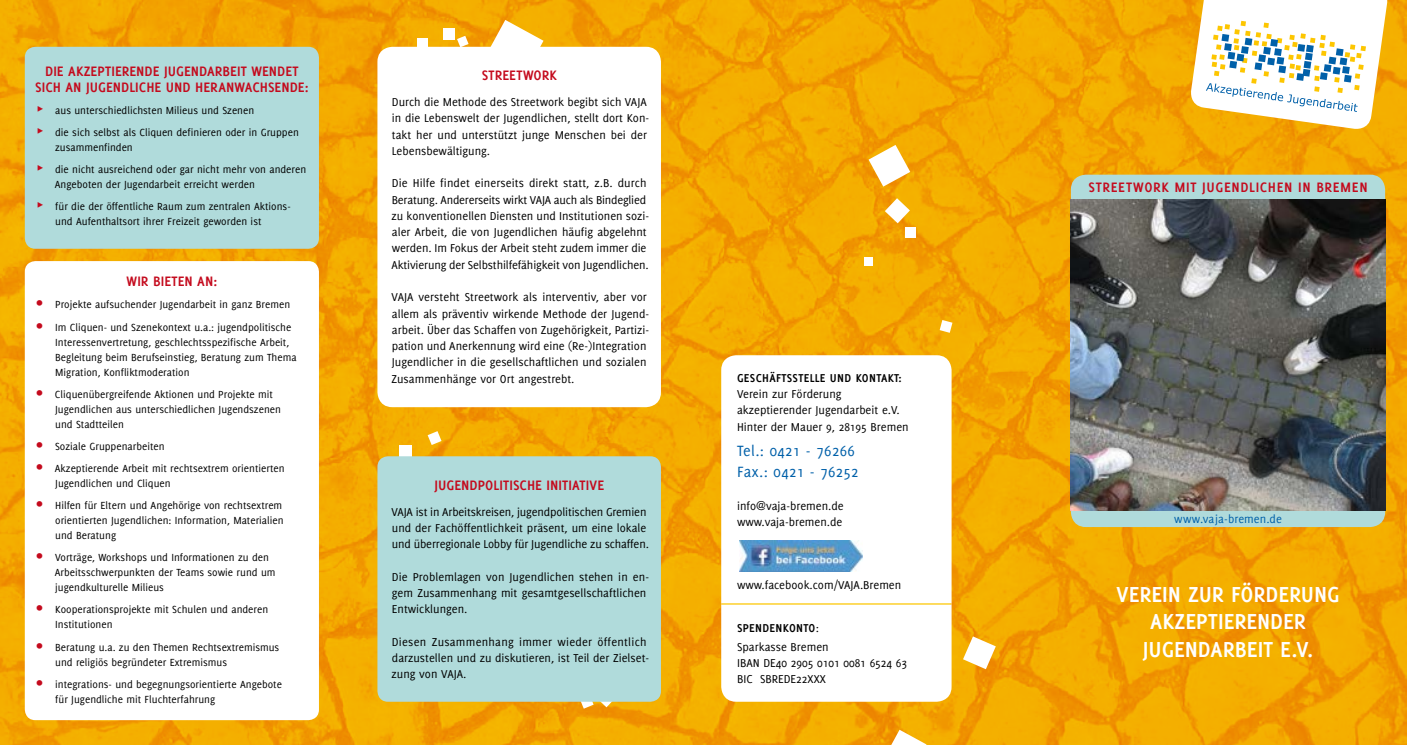
<style>
.page{position:relative;width:1407px;height:745px;background:#fff}
.page>*{position:absolute;margin:0;border:0;box-sizing:border-box;transform-origin:0 0}
.t1{font:700 23.75px/27.5px "Delicious";color:#fff;text-align:center}
.t2{font:16.25px/21.2px "Delicious";letter-spacing:.025em;color:#0060a9}
.t3{font:700 15px/16.2px "Delicious";letter-spacing:.005em;color:#c40a1d;text-align:center}
.t4{font:700 15px "Delicious";letter-spacing:.04em;color:#c40a1d}
.t5{font:12.5px/16.2px "Delicious";color:#000}
.t6{font:700 12.5px "Delicious";letter-spacing:.025em;color:#000}
.t7{font:12.5px "Delicious";letter-spacing:.005em;color:#0060a9}
.t8{font:11.25px/15px "Delicious";color:#000}
.s1{font-size:16.25px;color:#c40a1d}
.s2{font-weight:700}
</style>
<div class="page">
<img style="left:0;top:0;width:1407px;height:744px">
<svg style="left:1189px;top:0;width:200px;height:131px"></svg>
<div style="left:1071px;top:174px;width:314px;height:352px;background:#b0dbdb;border-radius:15px"></div>
<img style="left:1071px;top:199px;width:314px;height:311px">
<svg style="left:580px;top:701px;width:39px;height:7px"></svg>
<div style="left:399px;top:445px;width:13px;height:13px;background:#fff"></div>
<div style="left:417px;top:38px;width:11px;height:11px;background:#fff"></div>
<svg style="left:488px;top:20px;width:55px;height:27px"></svg>
<svg style="left:428px;top:431px;width:13px;height:13px"></svg>
<div style="left:443px;top:28px;width:12px;height:11px;background:#fff"></div>
<svg style="left:457px;top:36px;width:11px;height:11px"></svg>
<div style="left:377px;top:47px;width:284px;height:360px;background:#fff;border-radius:15px"></div>
<div style="left:377px;top:456px;width:284px;height:245px;background:#b0dbdb;border-radius:11px"></div>
<div style="left:25px;top:261px;width:294px;height:458px;background:#fff;border-radius:11px"></div>
<div style="left:25px;top:47px;width:294px;height:201px;background:#b0dbdb;border-radius:11px"></div>
<svg style="left:939px;top:320px;width:13px;height:12px"></svg>
<svg style="left:963px;top:636px;width:33px;height:32px"></svg>
<svg style="left:891px;top:729px;width:35px;height:15px"></svg>
<svg style="left:885px;top:198px;width:25px;height:25px"></svg>
<div style="left:905px;top:227px;width:10px;height:10px;background:#fff"></div>
<div style="left:864px;top:257px;width:9px;height:8px;background:#fff"></div>
<svg style="left:868px;top:145px;width:42px;height:41px"></svg>
<div style="left:721px;top:355px;width:230px;height:346px;background:#fff;border-radius:15px"></div>
<hr style="left:721px;top:603px;width:230px;height:1px;background:#fdc600">
<img style="left:740px;top:540px;width:122px;height:30px">
<p class="t3" style="left:35px;top:63px;width:275px">DIE AKZEPTIERENDE JUGENDARBEIT WENDET<br>SICH AN JUGENDLICHE UND HERANWACHSENDE:</p>
<p class="t8" style="left:37px;top:99px;width:264px;line-height:22.1px"><span class="s1">π</span> aus unterschiedlichsten Milieus und Szenen<br><span class="s1">π</span> die sich selbst als Cliquen definieren oder in Gruppen</p>
<p class="t8" style="left:37px;top:136px;width:271px;line-height:22.1px;text-indent:18px">zusammenfinden<br><span class="s1">π</span> die nicht ausreichend oder gar nicht mehr von anderen</p>
<p class="t8" style="left:37px;top:173px;width:256px;line-height:22.1px;text-indent:18px">Angeboten der Jugendarbeit erreicht werden<br><span class="s1">π</span> für die der öffentliche Raum zum zentralen Aktions-</p>
<p class="t8" style="left:55px;top:214px;width:208px">und Aufenthaltsort ihrer Freizeit geworden ist</p>
<p class="t3" style="left:126px;top:273px;width:92px">WIR BIETEN AN:</p>
<p class="t8" style="left:36px;top:297px;width:255px"><span class="s1">•</span> Projekte aufsuchender Jugendarbeit in ganz Bremen</p>
<p class="t8" style="left:55px;top:319px;width:243px;text-indent:-19px"><span class="s1">•</span> Im Cliquen- und Szenekontext u.a.: jugendpolitische Interessenvertretung, geschlechtsspezifische Arbeit, Begleitung beim Berufseinstieg, Beratung zum Thema Migration, Konfliktmoderation</p>
<p class="t8" style="left:55px;top:386px;width:227px;text-indent:-19px"><span class="s1">•</span> Cliquenübergreifende Aktionen und Projekte mit<br>Jugendlichen aus unterschiedlichen Jugendszenen und Stadtteilen</p>
<p class="t8" style="left:36px;top:438px;width:130px"><span class="s1">•</span> Soziale Gruppenarbeiten</p>
<p class="t8" style="left:55px;top:460px;width:231px;text-indent:-19px"><span class="s1">•</span> Akzeptierende Arbeit mit rechtsextrem orientierten<br>Jugendlichen und Cliquen</p>
<p class="t8" style="left:55px;top:497px;width:230px;text-indent:-19px"><span class="s1">•</span> Hilfen für Eltern und Angehörige von rechtsextrem orientierten Jugendlichen: Information, Materialien und Beratung</p>
<p class="t8" style="left:55px;top:549px;width:222px;text-indent:-19px"><span class="s1">•</span> Vorträge, Workshops und Informationen zu den<br>Arbeitsschwerpunkten der Teams sowie rund um jugendkulturelle Milieus</p>
<p class="t8" style="left:55px;top:601px;width:214px;text-indent:-19px"><span class="s1">•</span> Kooperationsprojekte mit Schulen und anderen<br>Institutionen</p>
<p class="t8" style="left:55px;top:638px;width:226px;text-indent:-19px"><span class="s1">•</span> Beratung u.a. zu den Themen Rechtsextremismus und religiös begründeter Extremismus</p>
<p class="t8" style="left:55px;top:676px;width:228px;text-indent:-19px"><span class="s1">•</span> integrations- und begegnungsorientierte Angebote für Jugendliche mit Fluchterfahrung</p>
<p class="t3" style="left:482px;top:67px;width:76px">STREETWORK</p>
<p class="t5" style="left:392px;top:94px;width:259px">Durch die Methode des Streetwork begibt sich VAJA in die Lebenswelt der Jugendlichen, stellt dort Kon&shy;takt her und unterstützt junge Menschen bei der Lebensbewältigung.</p>
<p class="t5" style="left:391px;top:175px;width:259px">Die Hilfe findet einerseits direkt statt, z.B. durch Beratung. Andererseits wirkt VAJA auch als Bindeglied zu konventionellen Diensten und Institutionen sozi&shy;aler Arbeit, die von Jugendlichen häufig abgelehnt werden. Im Fokus der Arbeit steht zudem immer die Aktivierung der Selbsthilfefähigkeit von Jugendlichen.</p>
<p class="t5" style="left:391px;top:289px;width:259px">VAJA versteht Streetwork als interventiv, aber vor allem als präventiv wirkende Methode der Jugend&shy;arbeit. Über das Schaffen von Zugehörigkeit, Partizi&shy;pation und Anerkennung wird eine (Re-)Integration Jugendlicher in die gesellschaftlichen und sozialen Zusammenhänge vor Ort angestrebt.</p>
<p class="t3" style="left:434px;top:476px;width:171px">JUGENDPOLITISCHE INITIATIVE</p>
<p class="t5" style="left:392px;top:503px;width:259px">VAJA ist in Arbeitskreisen, jugendpolitischen Gremien und der Fachöffentlichkeit präsent, um eine lokale und überregionale Lobby für Jugendliche zu schaffen.</p>
<p class="t5" style="left:392px;top:568px;width:259px">Die Problemlagen von Jugendlichen stehen in en&shy;gem Zusammenhang mit gesamtgesellschaftlichen<br>Entwicklungen.</p>
<p class="t5" style="left:391px;top:633px;width:259px">Diesen Zusammenhang immer wieder öffentlich darzustellen und zu diskutieren, ist Teil der Zielset&shy;zung von VAJA.</p>
<p class="t6" style="left:737px;top:370px;width:166px">GESCHÄFTSSTELLE UND KONTAKT:</p>
<p class="t5" style="left:737px;top:385px;width:173px">Verein zur Förderung akzeptierender Jugendarbeit e.V.<br>Hinter der Mauer 9, 28195 Bremen</p>
<h2 class="t2" style="left:737px;top:439px;width:123px">Tel.: 0421 - 76266<br>Fax.: 0421 - 76252</h2>
<p class="t5" style="left:737px;top:497px;width:108px">info@vaja-bremen.de www.vaja-bremen.de</p>
<p class="t5" style="left:737px;top:576px;width:166px">www.facebook.com/VAJA.Bremen</p>
<p class="t5" style="left:737px;top:618px;width:93px;line-height:18.8px"><span class="s2">SPENDENKONTO</span>:<br>Sparkasse Bremen</p>
<p class="t5" style="left:737px;top:654px;width:172px">IBAN DE40 2905 0101 0081 6524 63<br>BIC SBREDE22XXX</p>
<p class="t4" style="left:1088px;top:178px;width:281px">STREETWORK MIT JUGENDLICHEN IN BREMEN</p>
<p class="t7" style="left:1174px;top:511px;width:109px">www.vaja-bremen.de</p>
<h1 class="t1" style="left:1116px;top:579px;width:225px">VEREIN ZUR FÖRDERUNG<br>AKZEPTIERENDER<br>JUGENDARBEIT E.V.</h1>
</div>
